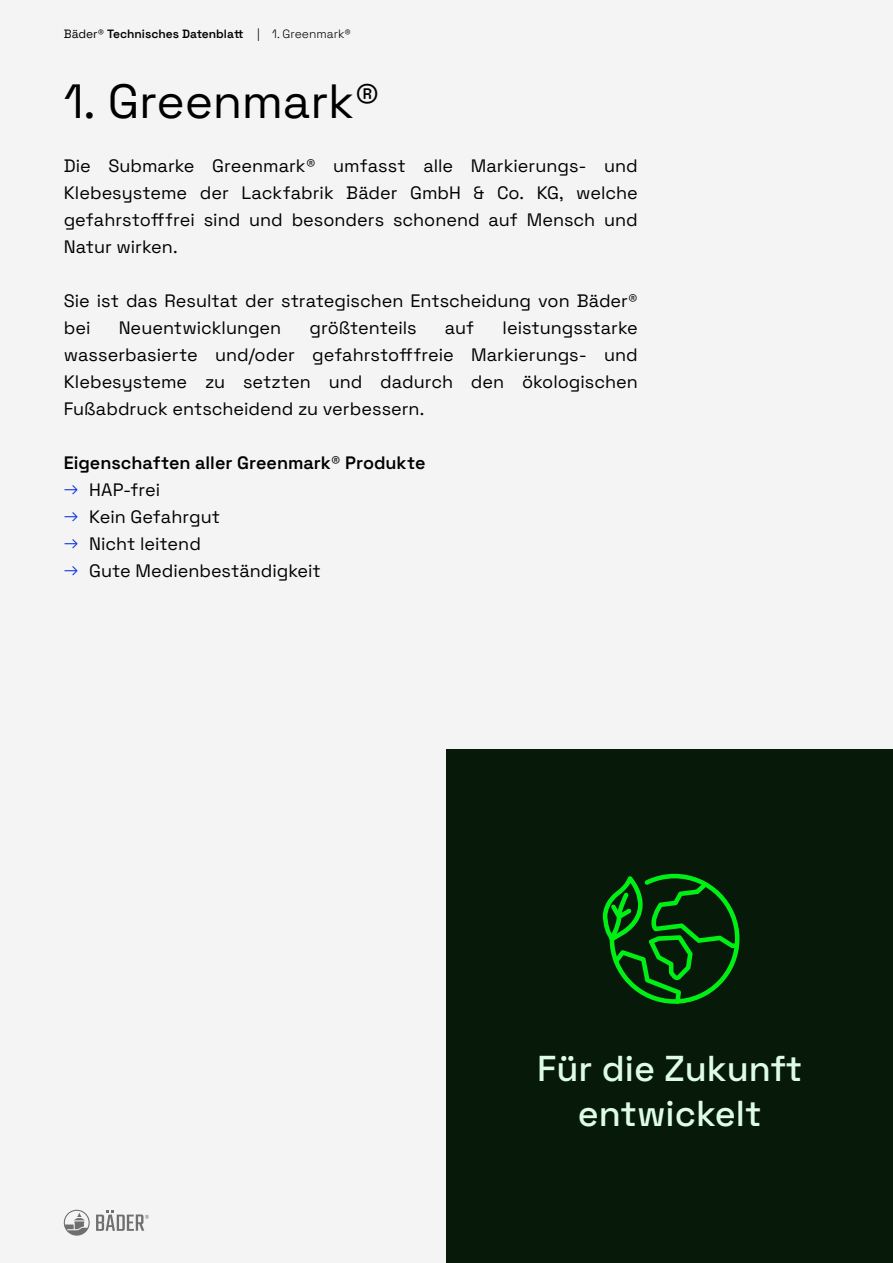
<style>
.page{position:relative;width:893px;height:1263px;background:#f4f4f4}
.page>*{position:absolute;margin:0;border:0;box-sizing:border-box;transform-origin:0 0}
.t1{font:48px "Space Grotesk";letter-spacing:-.005em;color:#000}
.t2{font:500 36px/45px "Space Grotesk";color:#defbe6;text-align:center}
.t3{font:18px/27px "Space Grotesk";color:#000;text-align:justify}
.t4{font:600 12px "Space Grotesk";color:#000}
.s1{font-weight:400}
.s2{font-weight:300}
.s3{font-weight:600}
.s4{font-weight:300;color:#052ce0}
</style>
<div class="page">
<svg style="left:96px;top:1211px;width:53px;height:20px"></svg>
<svg style="left:64px;top:1210px;width:26px;height:25px"></svg>
<div style="left:446px;top:749px;width:447px;height:514px;background:#071908"></div>
<svg style="left:603px;top:874px;width:136px;height:130px"></svg>
<p class="t4" style="left:64px;top:25px;width:289px"><span class="s1">Bäder®</span> Technisches Datenblatt <span class="s2">| 1. Greenmark®</span></p>
<h1 class="t1" style="left:64px;top:66px;width:318px">1. Greenmark®</h1>
<p class="t3" style="left:64px;top:151px;width:576px">Die Submarke Greenmark® umfasst alle Markierungs- und Klebesysteme der Lackfabrik Bäder GmbH &amp; Co. KG, welche gefahrstofffrei sind und besonders schonend auf Mensch und Natur wirken.</p>
<p class="t3" style="left:64px;top:286px;width:576px">Sie ist das Resultat der strategischen Entscheidung von Bäder® bei</p>
<p class="t3" style="left:119px;top:313px;width:164px">Neuentwicklungen</p>
<p class="t3" style="left:310px;top:313px;width:108px">größtenteils</p>
<p class="t3" style="left:445px;top:313px;width:31px">auf</p>
<p class="t3" style="left:64px;top:313px;width:576px;text-indent:439px">leistungsstarke wasserbasierte und/oder gefahrstofffreie Markierungs- und Klebesysteme zu setzten und dadurch den ökologischen Fußabdruck entscheidend zu verbessern.</p>
<p class="t3" style="left:64px;top:448px;width:363px;text-align:left"><span class="s3">Eigenschaften aller Greenmark® Produkte </span><span class="s4">ͅ</span> HAP-frei<br><span class="s4">ͅ</span> Kein Gefahrgut<br><span class="s4">ͅ</span> Nicht leitend<br><span class="s4">ͅ</span> Gute Medienbeständigkeit</p>
<h2 class="t2" style="left:537px;top:1044px;width:267px">Für die Zukunft entwickelt</h2>
</div>
